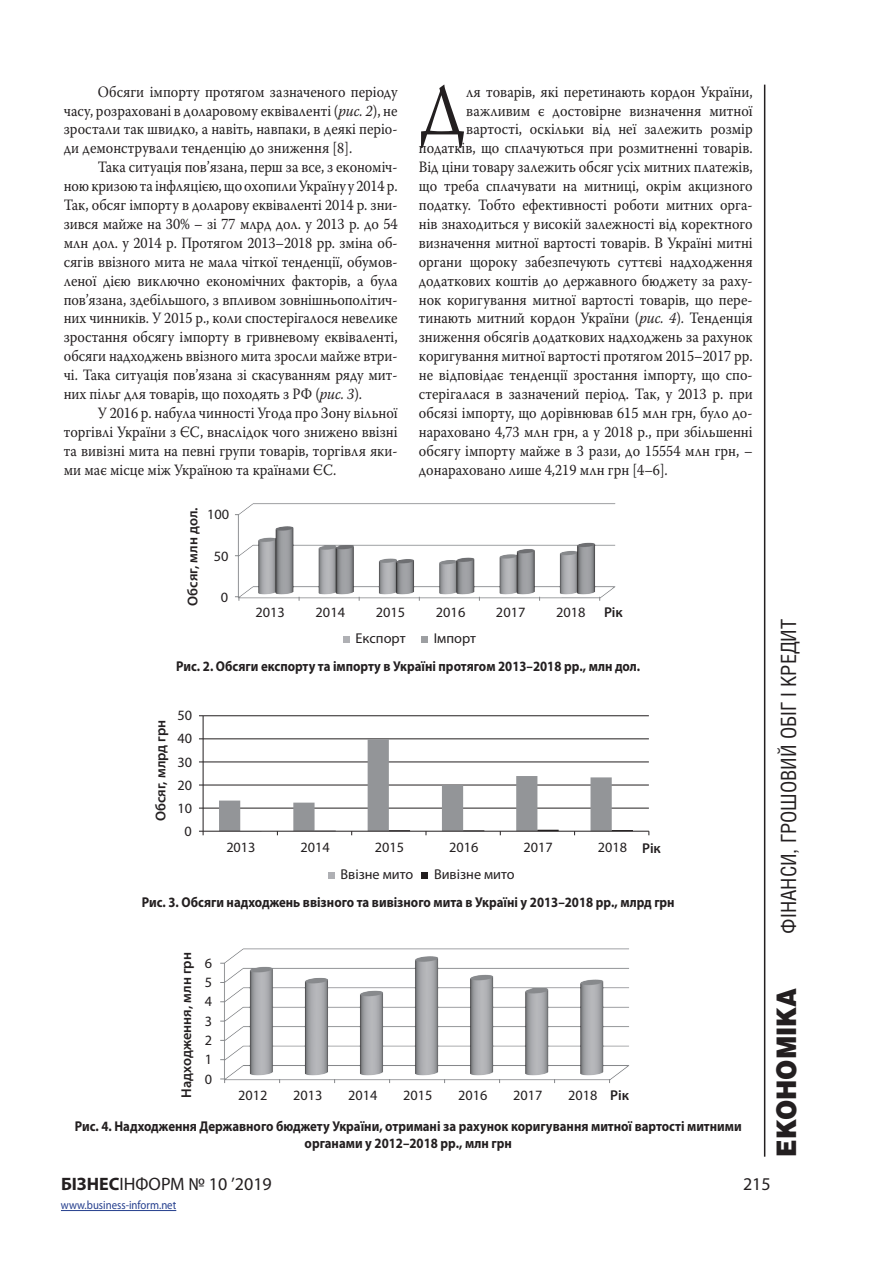
<style>
.page{position:relative;width:893px;height:1263px;background:#fff}
.page>*{position:absolute;margin:0;border:0;box-sizing:border-box;transform-origin:0 0}
.Osnova{font:73.05px "Warnock Pro";color:#231f20;scale:.9 1}
.t1{font:900 27px "Helios";color:#231f20;scale:.9 1}
.t2{font:21px "Helios Cond";color:#231f20}
.t3{font:18px "Myriad Pro";color:#231f20}
.Osnova-2{font:15.75px/18.9px "Warnock Pro";color:#231f20;text-align:justify;scale:.9 1}
.Title_table{font:700 14.25px/17.1px "Myriad Pro";color:#231f20;text-align:center;scale:.9 1}
.t4{font:14.25px "Myriad Pro";color:#231f20}
.t5{font:600 14.25px "Myriad Pro";color:#231f20}
.t6{font:12px "Myriad Pro";color:#253f8e;scale:.9 1}
.s1{font-style:italic}
.s2{font-weight:600}
.s3{font-weight:700}
</style>
<div class="page">
<hr style="left:764px;top:85px;width:1px;height:1072px;background:#231f20">
<hr style="left:61px;top:1210px;width:115px;height:1px;background:#253f8e">
<img style="left:237px;top:503px;width:379px;height:96px">
<svg style="left:235px;top:596px;width:5px;height:5px"></svg>
<div style="left:343px;top:636px;width:7px;height:7px;background:#afb0b4"></div>
<div style="left:421px;top:636px;width:7px;height:7px;background:#9d9fa2"></div>
<hr style="left:203px;top:715px;width:446px;height:1px;background:#231f20">
<hr style="left:203px;top:738px;width:446px;height:1px;background:#231f20">
<hr style="left:203px;top:761px;width:446px;height:1px;background:#231f20">
<hr style="left:203px;top:785px;width:446px;height:1px;background:#231f20">
<hr style="left:203px;top:808px;width:446px;height:1px;background:#231f20">
<hr style="left:203px;top:716px;width:1px;height:115px;background:#231f20">
<hr style="left:203px;top:831px;width:446px;height:1px;background:#231f20">
<svg style="left:219px;top:739px;width:414px;height:96px"></svg>
<div style="left:328px;top:872px;width:7px;height:7px;background:#afb0b4"></div>
<div style="left:421px;top:872px;width:7px;height:7px;background:#231f20"></div>
<img style="left:222px;top:948px;width:408px;height:133px">
<svg style="left:220px;top:1078px;width:5px;height:5px"></svg>
<p class="Osnova-2" style="left:64px;top:82px;width:372px;text-indent:34px">Обсяги імпорту протягом зазначеного періоду часу, розраховані в доларовому еквіваленті (<span class="s1">рис. 2</span>), не зростали так швидко, а навіть, навпаки, в деякі періо&shy;ди демонстрували тенденцію до зниження [8].</p>
<p class="Osnova-2" style="left:64px;top:157px;width:372px;text-indent:34px">Така ситуація пов’язана, перш за все, з економіч&shy;ною кризою та інфляцією, що охопили Україну у 2014 р.<br>Так, обсяг імпорту в доларову еквіваленті 2014 р. зни&shy;зився майже на 30% – зі 77 млрд дол. у 2013 р. до 54 млн дол. у 2014 р. Протягом 2013–2018 рр. зміна об&shy;сягів ввізного мита не мала чіткої тенденції, обумов&shy;леної дією виключно економічних факторів, а була пов’язана, здебільшого, з впливом зовнішньополітич&shy;них чинників. У 2015 р., коли спостерігалося невелике зростання обсягу імпорту в гривневому еквіваленті, обсяги надходжень ввізного мита зросли майже втри&shy;чі. Така ситуація пов’язана зі скасуванням ряду мит&shy;них пільг для товарів, що походять з РФ (<span class="s1">рис. 3</span>).</p>
<p class="Osnova-2" style="left:64px;top:403px;width:372px;text-indent:34px">У 2016 р. набула чинності Угода про Зону вільної торгівлі України з ЄС, внаслідок чого знижено ввізні та вивізні мита на певні групи товарів, торгівля яки&shy;ми має місце між Україною та країнами ЄС.</p>
<p class="t5" style="left:184px;top:606px;width:100px;rotate:-90deg">Обсяг, млн дол.</p>
<p class="t4" style="left:207px;top:506px;width:24px">100</p>
<p class="t4" style="left:214px;top:547px;width:16px">50</p>
<p class="t4" style="left:221px;top:588px;width:9px">0</p>
<p class="Osnova" style="left:419px;top:66px;width:54px">Д</p>
<p class="Osnova-2" style="left:466px;top:82px;width:320px">ля товарів, які перетинають кордон України,</p>
<p class="Osnova-2" style="left:466px;top:101px;width:320px">важливим є достовірне визначення митної</p>
<p class="Osnova-2" style="left:466px;top:120px;width:320px">вартості, оскільки від неї залежить розмір</p>
<p class="Osnova-2" style="left:419px;top:138px;width:372px">податків, що сплачуються при розмитненні товарів.</p>
<p class="Osnova-2" style="left:419px;top:157px;width:372px">Від ціни товару залежить обсяг усіх митних платежів,</p>
<p class="Osnova-2" style="left:419px;top:176px;width:372px">що треба сплачувати на митниці, окрім акцизного</p>
<p class="Osnova-2" style="left:419px;top:195px;width:372px">податку. Тобто ефективності роботи митних орга-</p>
<p class="Osnova-2" style="left:419px;top:214px;width:372px">нів знаходиться у високій залежності від коректного</p>
<p class="Osnova-2" style="left:419px;top:233px;width:372px">визначення митної вартості товарів. В Україні митні</p>
<p class="Osnova-2" style="left:419px;top:252px;width:372px">органи щороку забезпечують суттєві надходження</p>
<p class="Osnova-2" style="left:419px;top:271px;width:372px">додаткових коштів до державного бюджету за раху-</p>
<p class="Osnova-2" style="left:419px;top:290px;width:372px">нок коригування митної вартості товарів, що пере-</p>
<p class="Osnova-2" style="left:419px;top:309px;width:372px">тинають митний кордон України (<span class="s1">рис. 4</span>). Тенденція</p>
<p class="Osnova-2" style="left:419px;top:327px;width:372px">зниження обсягів додаткових надходжень за рахунок</p>
<p class="Osnova-2" style="left:419px;top:346px;width:372px">коригування митної вартості протягом 2015–2017 рр.</p>
<p class="Osnova-2" style="left:419px;top:365px;width:372px">не відповідає тенденції зростання імпорту, що спо-</p>
<p class="Osnova-2" style="left:419px;top:384px;width:372px">стерігалася в зазначений період. Так, у 2013 р. при</p>
<p class="Osnova-2" style="left:419px;top:403px;width:372px">обсязі імпорту, що дорівнював 615 млн грн, було до-</p>
<p class="Osnova-2" style="left:419px;top:422px;width:372px">нараховано 4,73 млн грн, а у 2018 р., при збільшенні</p>
<p class="Osnova-2" style="left:419px;top:441px;width:372px">обсягу імпорту майже в 3 рази, до 15554 млн грн, –</p>
<p class="Osnova-2" style="left:419px;top:460px;width:278px">донараховано лише 4,219 млн грн [4–6].</p>
<p class="t4" style="left:255px;top:604px;width:31px">2013</p>
<p class="t4" style="left:316px;top:604px;width:31px">2014</p>
<p class="t4" style="left:376px;top:604px;width:31px">2015</p>
<p class="t4" style="left:436px;top:604px;width:31px">2016</p>
<p class="t4" style="left:496px;top:604px;width:31px">2017</p>
<p class="t4" style="left:556px;top:604px;width:31px">2018</p>
<p class="t4" style="left:356px;top:629px;width:52px">Експорт</p>
<p class="t4" style="left:434px;top:629px;width:44px">Імпорт</p>
<p class="t5" style="left:604px;top:603px;width:20px">Рік</p>
<p class="Title_table" style="left:176px;top:657px;width:517px">Рис. 2. Обсяги експорту та імпорту в Україні протягом 2013–2018 рр., млн дол.</p>
<p class="t5" style="left:152px;top:821px;width:103px;rotate:-90deg">Обсяг, млрд грн</p>
<p class="t4" style="left:178px;top:707px;width:16px">50</p>
<p class="t4" style="left:178px;top:730px;width:16px">40</p>
<p class="t4" style="left:178px;top:753px;width:16px">30</p>
<p class="t4" style="left:178px;top:776px;width:16px">20</p>
<p class="t4" style="left:178px;top:799px;width:16px">10</p>
<p class="t4" style="left:184px;top:822px;width:9px">0</p>
<p class="t4" style="left:226px;top:838px;width:31px">2013</p>
<p class="t4" style="left:301px;top:838px;width:31px">2014</p>
<p class="t4" style="left:375px;top:838px;width:31px">2015</p>
<p class="t4" style="left:449px;top:838px;width:31px">2016</p>
<p class="t4" style="left:523px;top:838px;width:31px">2017</p>
<p class="t4" style="left:598px;top:838px;width:31px">2018</p>
<p class="t4" style="left:341px;top:865px;width:74px">Ввізне мито</p>
<p class="t4" style="left:434px;top:865px;width:82px">Вивізне мито</p>
<p class="t5" style="left:642px;top:839px;width:20px">Рік</p>
<p class="Title_table" style="left:142px;top:893px;width:594px">Рис. 3. Обсяги надходжень ввізного та вивізного мита в Україні у 2013–2018 рр., млрд грн</p>
<p class="t5" style="left:177px;top:1098px;width:147px;rotate:-90deg">Надходження, млн грн</p>
<p class="t4" style="left:205px;top:954px;width:9px">6</p>
<p class="t4" style="left:205px;top:974px;width:9px">5</p>
<p class="t4" style="left:205px;top:993px;width:9px">4</p>
<p class="t4" style="left:205px;top:1012px;width:9px">3</p>
<p class="t4" style="left:205px;top:1031px;width:9px">2</p>
<p class="t4" style="left:205px;top:1051px;width:9px">1</p>
<p class="t4" style="left:205px;top:1070px;width:9px">0</p>
<p class="t4" style="left:238px;top:1086px;width:31px">2012</p>
<p class="t4" style="left:293px;top:1086px;width:31px">2013</p>
<p class="t4" style="left:348px;top:1086px;width:31px">2014</p>
<p class="t4" style="left:403px;top:1086px;width:31px">2015</p>
<p class="t4" style="left:458px;top:1086px;width:31px">2016</p>
<p class="t4" style="left:513px;top:1086px;width:31px">2017</p>
<p class="t4" style="left:568px;top:1086px;width:62px">2018 <span class="s2">Рік</span></p>
<p class="Title_table" style="left:75px;top:1117px;width:743px">Рис. 4. Надходження Державного бюджету України, отримані за рахунок коригування митної вартості митними органами у 2012–2018 рр., млн грн</p>
<h3 class="t2" style="left:776px;top:934px;width:316px;rotate:-90deg">ФІНАНСИ, ГРОШОВИЙ ОБІГ І КРЕДИТ</h3>
<h2 class="t1" style="left:769px;top:1157px;width:189px;rotate:-90deg">ЕКОНОМІКА</h2>
<p class="t3" style="left:61px;top:1173px;width:212px"><span class="s3">БІЗНЕС</span>ІНФОРМ № 10 ’2019</p>
<p class="t3" style="left:743px;top:1173px;width:29px">215</p>
<p class="t6" style="left:61px;top:1198px;width:130px">www.business-inform.net</p>
</div>
